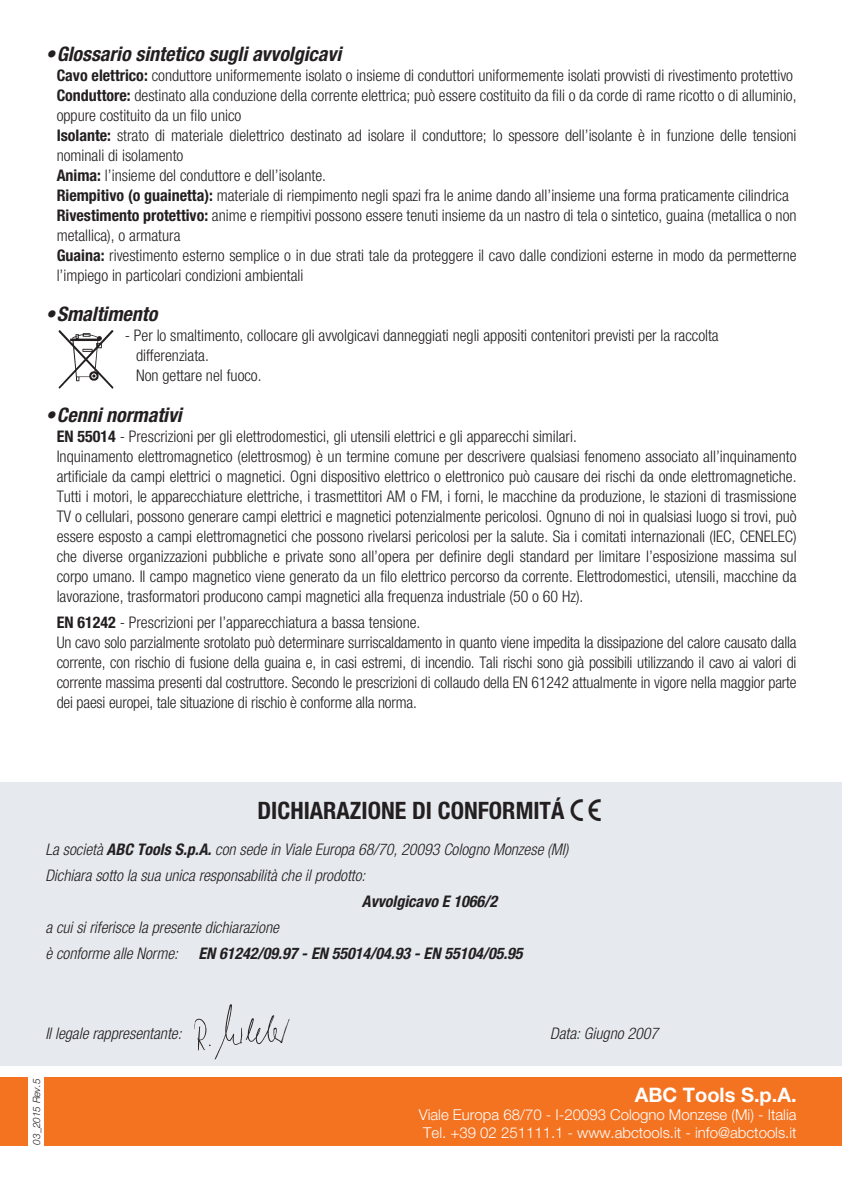
<style>
.page{position:relative;width:842px;height:1191px;background:#fff}
.page>*{position:absolute;margin:0;border:0;box-sizing:border-box;transform-origin:0 0}
.t1{font:700 24px "Helvetica Amos Cond";color:#231f20}
.t2{font:italic 700 20px "Helvetica Amos Cond";color:#231f20}
.t3{font:700 20px "Helvetica Amos";color:#fff}
.t4{font:300 16px/20px "Helvetica Amos Cond";color:#231f20}
.t5{font:italic 300 16px "Helvetica Amos Cond";color:#231f20}
.t6{font:italic 700 16px "Helvetica Amos Cond";color:#231f20}
.t7{font:300 15px/18px "Helvetica Amos";color:#fff}
.t8{font:italic 300 10px "Helvetica Amos";color:#231f20}
.s1{font-weight:700}
</style>
<div class="page">
<div style="left:0;top:1077px;width:842px;height:68px;background:#f47321"></div>
<div style="left:28px;top:1069px;width:16px;height:85px;background:#fff"></div>
<img style="left:58px;top:330px;width:56px;height:58px">
<div style="left:0;top:782px;width:842px;height:284px;background:#e6eaee"></div>
<img style="left:194px;top:1004px;width:96px;height:55px">
<p class="t2" style="left:45px;top:43px;width:297px">•Glossario sintetico sugli avvolgicavi</p>
<p class="t4" style="left:57px;top:66px;width:738px"><span class="s1">Cavo elettrico:</span> conduttore uniformemente isolato o insieme di conduttori uniformemente isolati provvisti di rivestimento protettivo</p>
<p class="t4" style="left:57px;top:86px;width:741px"><span class="s1">Conduttore:</span> destinato alla conduzione della corrente elettrica; può essere costituito da fili o da corde di rame ricotto o di alluminio, oppure costituito da un filo unico</p>
<p class="t4" style="left:57px;top:126px;width:741px"><span class="s1">Isolante:</span> strato di materiale dielettrico destinato ad isolare il conduttore; lo spessore dell’isolante è in funzione delle tensioni nominali di isolamento</p>
<p class="t4" style="left:57px;top:166px;width:271px"><span class="s1">Anima:</span> l’insieme del conduttore e dell’isolante.</p>
<p class="t4" style="left:57px;top:186px;width:734px"><span class="s1">Riempitivo (o guainetta):</span> materiale di riempimento negli spazi fra le anime dando all’insieme una forma praticamente cilindrica</p>
<p class="t4" style="left:57px;top:206px;width:741px"><span class="s1">Rivestimento protettivo:</span> anime e riempitivi possono essere tenuti insieme da un nastro di tela o sintetico, guaina (metallica o non metallica), o armatura</p>
<p class="t4" style="left:57px;top:246px;width:741px"><span class="s1">Guaina:</span> rivestimento esterno semplice o in due strati tale da proteggere il cavo dalle condizioni esterne in modo da permetterne l’impiego in particolari condizioni ambientali</p>
<p class="t2" style="left:45px;top:303px;width:113px">•Smaltimento</p>
<p class="t4" style="left:125px;top:326px;width:595px">- Per lo smaltimento, collocare gli avvolgicavi danneggiati negli appositi contenitori previsti per la raccolta</p>
<p class="t4" style="left:136px;top:346px;width:74px">differenziata.</p>
<p class="t4" style="left:136px;top:366px;width:127px">Non gettare nel fuoco.</p>
<p class="t2" style="left:45px;top:403px;width:138px">•Cenni normativi</p>
<p class="t4" style="left:57px;top:426px;width:522px"><span class="s1">EN 55014</span> - Prescrizioni per gli elettrodomestici, gli utensili elettrici e gli apparecchi similari.</p>
<p class="t4" style="left:57px;top:446px;width:741px;text-align:justify">Inquinamento elettromagnetico (elettrosmog) è un termine comune per descrivere qualsiasi fenomeno associato all’inquinamento artificiale da campi elettrici o magnetici. Ogni dispositivo elettrico o elettronico può causare dei rischi da onde elettromagnetiche.<br>Tutti i motori, le apparecchiature elettriche, i trasmettitori AM o FM, i forni, le macchine da produzione, le stazioni di trasmissione TV o cellulari, possono generare campi elettrici e magnetici potenzialmente pericolosi. Ognuno di noi in qualsiasi luogo si trovi, può essere esposto a campi elettromagnetici che possono rivelarsi pericolosi per la salute. Sia i comitati internazionali (IEC, CENELEC) che diverse organizzazioni pubbliche e private sono all’opera per definire degli standard per limitare l’esposizione massima sul corpo umano. Il campo magnetico viene generato da un filo elettrico percorso da corrente. Elettrodomestici, utensili, macchine da lavorazione, trasformatori producono campi magnetici alla frequenza industriale (50 o 60 Hz).</p>
<p class="t4" style="left:57px;top:612px;width:365px"><span class="s1">EN 61242</span> - Prescrizioni per l’apparecchiatura a bassa tensione.</p>
<p class="t4" style="left:57px;top:632px;width:741px;text-align:justify">Un cavo solo parzialmente srotolato può determinare surriscaldamento in quanto viene impedita la dissipazione del calore causato dalla corrente, con rischio di fusione della guaina e, in casi estremi, di incendio. Tali rischi sono già possibili utilizzando il cavo ai valori di corrente massima presenti dal costruttore. Secondo le prescrizioni di collaudo della EN 61242 attualmente in vigore nella maggior parte dei paesi europei, tale situazione di rischio è conforme alla norma.</p>
<p class="t1" style="left:257px;top:796px;width:308px">DICHIARAZIONE DI CONFORMITÁ</p>
<p class="t5" style="left:45px;top:840px;width:524px">La società <span class="s1">ABC Tools S.p.A.</span> con sede in Viale Europa 68/70, 20093 Cologno Monzese (MI)</p>
<p class="t5" style="left:45px;top:866px;width:321px">Dichiara sotto la sua unica responsabilità che il prodotto:</p>
<p class="t6" style="left:362px;top:892px;width:137px">Avvolgicavo E 1066/2</p>
<p class="t5" style="left:45px;top:918px;width:235px">a cui si riferisce la presente dichiarazione</p>
<p class="t5" style="left:45px;top:944px;width:134px">è conforme alle Norme:</p>
<p class="t6" style="left:198px;top:944px;width:326px">EN 61242/09.97 - EN 55014/04.93 - EN 55104/05.95</p>
<p class="t5" style="left:45px;top:1024px;width:138px">Il legale rappresentante:</p>
<p class="t5" style="left:550px;top:1024px;width:109px">Data: Giugno 2007</p>
<p class="t8" style="left:31px;top:1144px;width:67px;rotate:-90deg">03_2015 Rev.5</p>
<p class="t3" style="left:635px;top:1083px;width:163px">ABC Tools S.p.A.</p>
<p class="t7" style="left:419px;top:1105px;width:379px">Viale Europa 68/70 - I-20093 Cologno Monzese (Mi) - Italia<br>Tel. +39 02 251111.1 - www.abctools.it - info@abctools.it</p>
</div>
